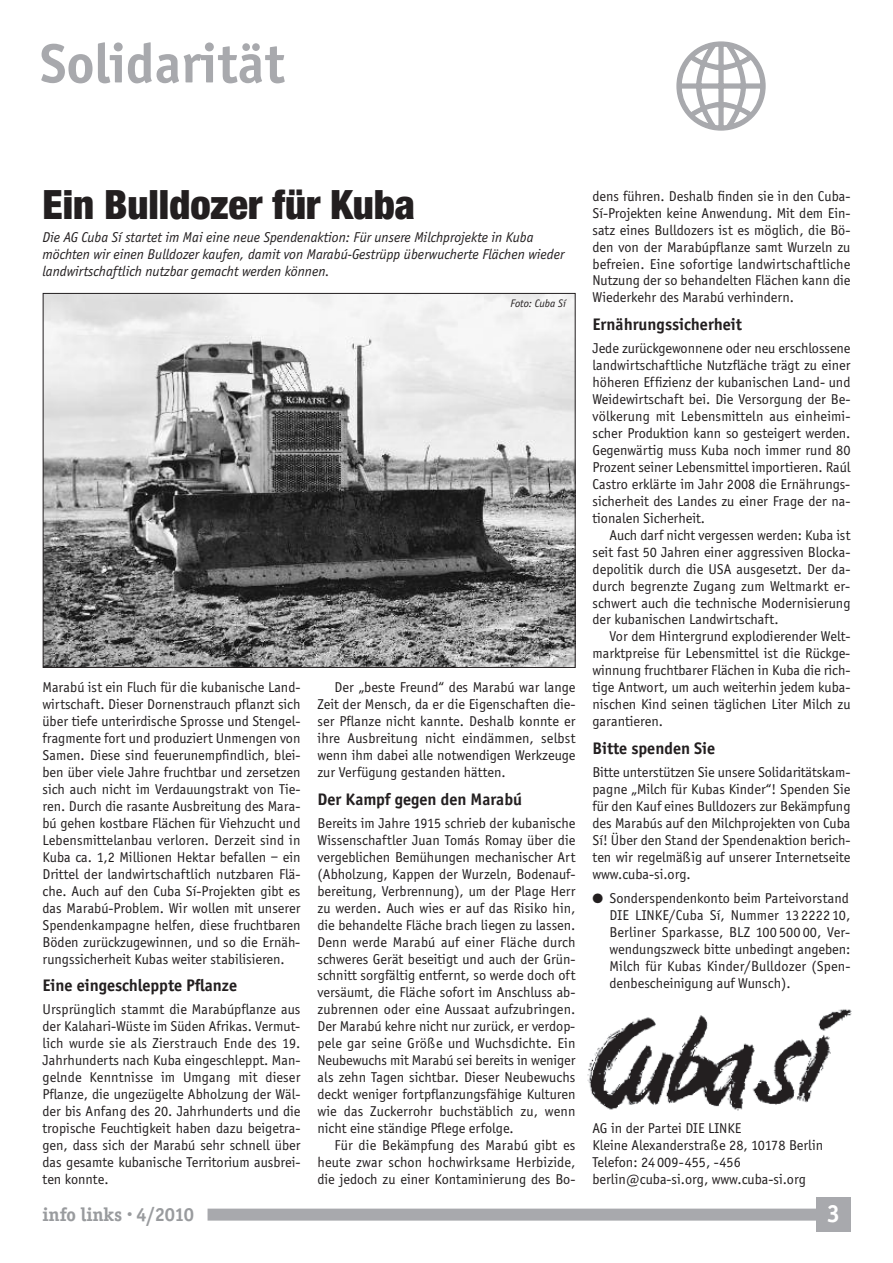
<style>
.page{position:relative;width:893px;height:1263px;background:#fff}
.page>*{position:absolute;margin:0;border:0;box-sizing:border-box;transform-origin:0 0}
.t1{font:700 57px "Officina Sans";color:#a8a9ad}
.t2{font:900 condensed 40.5px "Helvetica Neue";color:#231f20}
.t3{font:700 25.5px "Officina Sans";color:#fff}
.t4{font:700 19.5px "Officina Serif";color:#999b9e}
.t5{font:700 17.25px "Officina Sans";color:#231f20}
.t6{font:14.7px/17px "Officina Sans";color:#231f20;text-align:justify}
.t7{font:italic 14.7px/17px "Officina Sans";color:#231f20}
.t8{font:italic 11.25px "Officina Sans";color:#231f20}
</style>
<div class="page">
<img style="left:587px;top:1009px;width:265px;height:102px">
<img style="left:45px;top:295px;width:528px;height:371px">
<svg style="left:676px;top:41px;width:90px;height:90px"></svg>
<div style="left:816px;top:1198px;width:34px;height:34px;background:#a8a9ad"></div>
<div style="left:208px;top:1208px;width:610px;height:12px;background:#a8a9ad"></div>
<h1 class="t1" style="left:40px;top:29px;width:246px">Solidarität</h1>
<h2 class="t2" style="left:43px;top:190px;width:374px">Ein Bulldozer für Kuba</h2>
<p class="t7" style="left:43px;top:229px;width:523px">Die AG Cuba Sí startet im Mai eine neue Spendenaktion: Für unsere Milchprojekte in Kuba möchten wir einen Bulldozer kaufen, damit von Marabú-Gestrüpp überwucherte Flächen wieder landwirtschaftlich nutzbar gemacht werden können.</p>
<p class="t8" style="left:510px;top:297px;width:57px">Foto: Cuba Sí</p>
<p class="t6" style="left:43px;top:679px;width:259px">Marabú ist ein Fluch für die kubanische Land&shy;wirtschaft. Dieser Dornenstrauch pflanzt sich über tiefe unterirdische Sprosse und Stengel&shy;fragmente fort und produziert Unmengen von Samen. Diese sind feuerunempfindlich, blei&shy;ben über viele Jahre fruchtbar und zersetzen sich auch nicht im Verdauungstrakt von Tie&shy;ren. Durch die rasante Ausbreitung des Mara&shy;bú gehen kostbare Flächen für Viehzucht und Lebensmittelanbau verloren. Derzeit sind in Kuba ca. 1,2 Millionen Hektar befallen – ein Drittel der landwirtschaftlich nutzbaren Flä&shy;che. Auch auf den Cuba Sí-Projekten gibt es das Marabú-Problem. Wir wollen mit unserer Spendenkampagne helfen, diese fruchtbaren Böden zurückzugewinnen, und so die Ernäh&shy;rungssicherheit Kubas weiter stabilisieren.</p>
<p class="t5" style="left:43px;top:975px;width:196px">Eine eingeschleppte Pflanze</p>
<p class="t6" style="left:43px;top:1001px;width:259px">Ursprünglich stammt die Marabúpflanze aus der Kalahari-Wüste im Süden Afrikas. Vermut&shy;lich wurde sie als Zierstrauch Ende des 19.<br>Jahrhunderts nach Kuba eingeschleppt. Man&shy;gelnde Kenntnisse im Umgang mit dieser Pflanze, die ungezügelte Abholzung der Wäl&shy;der bis Anfang des 20. Jahrhunderts und die tropische Feuchtigkeit haben dazu beigetra&shy;gen, dass sich der Marabú sehr schnell über das gesamte kubanische Territorium ausbrei&shy;ten konnte.</p>
<p class="t6" style="left:317px;top:679px;width:259px;text-indent:17px">Der „beste Freund“ des Marabú war lange Zeit der Mensch, da er die Eigenschaften die&shy;ser Pflanze nicht kannte. Deshalb konnte er ihre Ausbreitung nicht eindämmen, selbst wenn ihm dabei alle notwendigen Werkzeuge zur Verfügung gestanden hätten.</p>
<p class="t5" style="left:317px;top:789px;width:206px">Der Kampf gegen den Marabú</p>
<p class="t6" style="left:317px;top:814px;width:259px">Bereits im Jahre 1915 schrieb der kubanische Wissenschaftler Juan Tomás Romay über die vergeblichen Bemühungen mechanischer Art (Abholzung, Kappen der Wurzeln, Bodenauf&shy;bereitung, Verbrennung), um der Plage Herr zu werden. Auch wies er auf das Risiko hin, die behandelte Fläche brach liegen zu lassen.<br>Denn werde Marabú auf einer Fläche durch schweres Gerät beseitigt und auch der Grün&shy;schnitt sorgfältig entfernt, so werde doch oft versäumt, die Fläche sofort im Anschluss ab&shy;zubrennen oder eine Aussaat aufzubringen.<br>Der Marabú kehre nicht nur zurück, er verdop&shy;pele gar seine Größe und Wuchsdichte. Ein Neubewuchs mit Marabú sei bereits in weniger als zehn Tagen sichtbar. Dieser Neubewuchs deckt weniger fortpflanzungsfähige Kulturen wie das Zuckerrohr buchstäblich zu, wenn nicht eine ständige Pflege erfolge.</p>
<p class="t6" style="left:317px;top:1136px;width:259px;text-indent:17px">Für die Bekämpfung des Marabú gibt es heute zwar schon hochwirksame Herbizide, die jedoch zu einer Kontaminierung des Bo-</p>
<p class="t6" style="left:592px;top:187px;width:259px">dens führen. Deshalb finden sie in den Cuba-Sí-Projekten keine Anwendung. Mit dem Ein&shy;satz eines Bulldozers ist es möglich, die Bö&shy;den von der Marabúpflanze samt Wurzeln zu befreien. Eine sofortige landwirtschaftliche Nutzung der so behandelten Flächen kann die Wiederkehr des Marabú verhindern.</p>
<p class="t5" style="left:592px;top:314px;width:151px">Ernährungssicherheit</p>
<p class="t6" style="left:592px;top:340px;width:259px">Jede zurückgewonnene oder neu erschlossene landwirtschaftliche Nutzfläche trägt zu einer höheren Effizienz der kubanischen Land- und Weidewirtschaft bei. Die Versorgung der Be&shy;völkerung mit Lebensmitteln aus einheimi&shy;scher Produktion kann so gesteigert werden.<br>Gegenwärtig muss Kuba noch immer rund 80<br>Prozent seiner Lebensmittel importieren. Raúl Castro erklärte im Jahr 2008 die Ernährungs&shy;sicherheit des Landes zu einer Frage der na&shy;tionalen Sicherheit.</p>
<p class="t6" style="left:592px;top:526px;width:259px;text-indent:17px">Auch darf nicht vergessen werden: Kuba ist seit fast 50 Jahren einer aggressiven Blocka&shy;depolitik durch die USA ausgesetzt. Der da&shy;durch begrenzte Zugang zum Weltmarkt er&shy;schwert auch die technische Modernisierung der kubanischen Landwirtschaft.</p>
<p class="t6" style="left:592px;top:628px;width:259px;text-indent:17px">Vor dem Hintergrund explodierender Welt&shy;marktpreise für Lebensmittel ist die Rückge&shy;winnung fruchtbarer Flächen in Kuba die rich&shy;tige Antwort, um auch weiterhin jedem kuba&shy;nischen Kind seinen täglichen Liter Milch zu garantieren.</p>
<p class="t5" style="left:592px;top:738px;width:124px">Bitte spenden Sie</p>
<p class="t6" style="left:592px;top:763px;width:259px">Bitte unterstützen Sie unsere Solidaritätskam&shy;pagne „Milch für Kubas Kinder“! Spenden Sie für den Kauf eines Bulldozers zur Bekämpfung des Marabús auf den Milchprojekten von Cuba Sí! Über den Stand der Spendenaktion berich&shy;ten wir regelmäßig auf unserer Internetseite www.cuba-si.org.</p>
<p class="t6" style="left:609px;top:890px;width:242px;text-indent:-17px">● Sonderspendenkonto beim Parteivorstand DIE LINKE/Cuba Sí, Nummer 13 2222 10, Berliner Sparkasse, BLZ 100 500 00, Ver&shy;wendungszweck bitte unbedingt angeben:<br>Milch für Kubas Kinder/Bulldozer (Spen&shy;denbescheinigung auf Wunsch).</p>
<p class="t6" style="left:592px;top:1119px;width:232px;text-align:left">AG in der Partei DIE LINKE<br>Kleine Alexanderstraße 28, 10178 Berlin Telefon: 24 009-455, -456 berlin@cuba-si.org, www.cuba-si.org</p>
<h3 class="t4" style="left:43px;top:1202px;width:153px">info links · 4/2010</h3>
<h3 class="t3" style="left:827px;top:1198px;width:15px">3</h3>
</div>
